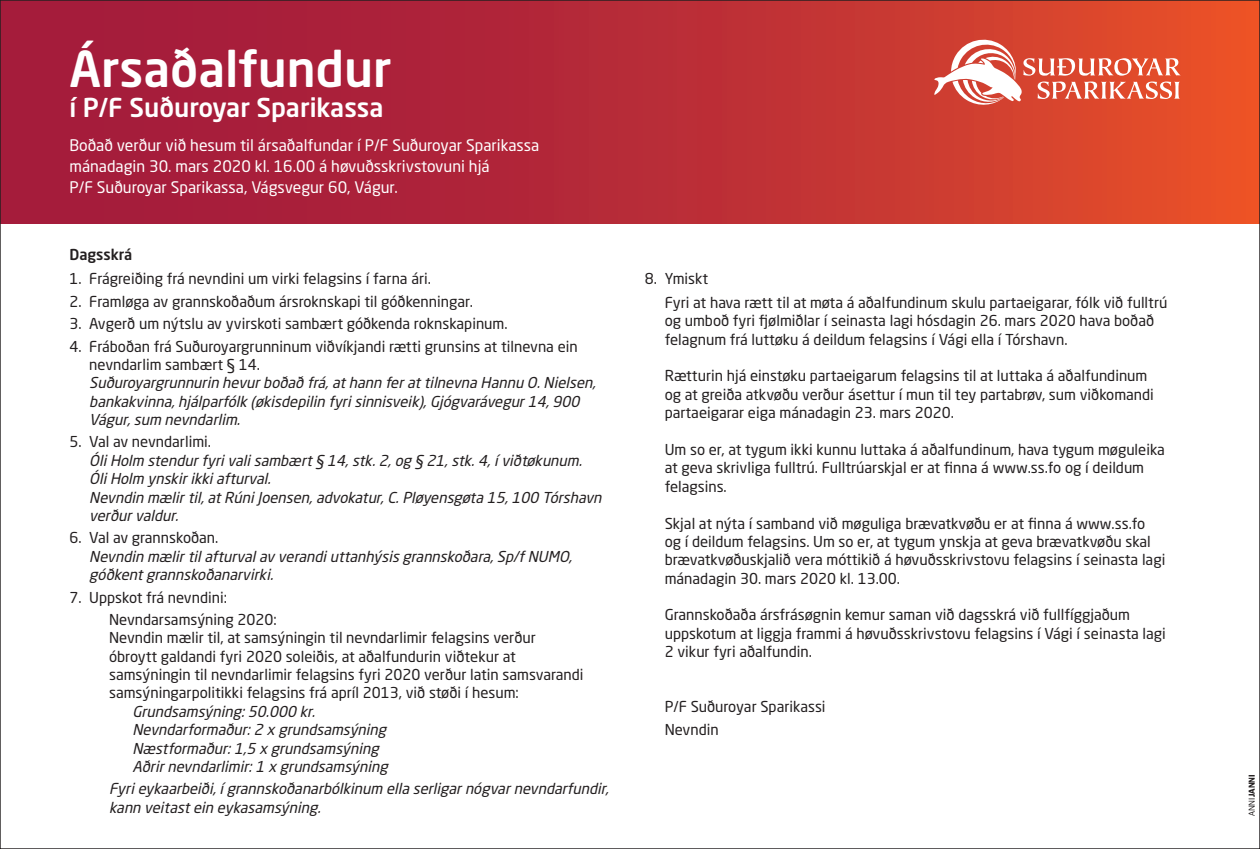
<style>
.page{position:relative;width:1260px;height:849px;background:#fff}
.page>*{position:absolute;margin:0;border:0;box-sizing:border-box;transform-origin:0 0}
.t1{font:500 49px "Neo Sans Pro";color:#fff}
.t2{font:500 25.72px "Neo Sans Pro";color:#fff}
.t3{font:15.75px/21px "Neo Sans Pro";color:#fff}
.t4{font:14.88px/18.4px "Neo Sans Pro";color:#231f20}
.t5{font:italic 14.88px/18.4px "Neo Sans Pro";color:#231f20}
.t6{font:500 14.88px "Neo Sans Pro";color:#231f20}
.t7{font:600 8.75px "Franklin Gothic";color:#231f20}
.s1{font-style:normal}
.s2{font-weight:400}
</style>
<div class="page">
<div style="left:0;top:0;width:1260px;height:223px;background:linear-gradient(to right,#98133f,#e24c2b)"></div>
<svg style="left:933px;top:35px;width:248px;height:72px"></svg>
<p class="t1" style="left:69px;top:38px;width:324px">Ársaðalfundur</p>
<p class="t2" style="left:69px;top:91px;width:316px">í P/F Suðuroyar Sparikassa</p>
<p class="t3" style="left:69px;top:134px;width:472px">Boðað verður við hesum til ársaðalfundar í P/F Suðuroyar Sparikassa mánadagin 30. mars 2020 kl. 16.00 á høvuðsskrivstovuni hjá<br>P/F Suðuroyar Sparikassa, Vágsvegur 60, Vágur.</p>
<p class="t6" style="left:69px;top:245px;width:64px">Dagsskrá</p>
<p class="t4" style="left:69px;top:269px;width:363px">1. Frágreiðing frá nevndini um virki felagsins í farna ári.</p>
<p class="t4" style="left:69px;top:292px;width:405px">2. Framløga av grannskoðaðum ársroknskapi til góðkenningar.</p>
<p class="t4" style="left:69px;top:314px;width:440px">3. Avgerð um nýtslu av yvirskoti sambært góðkenda roknskapinum.</p>
<p class="t5" style="left:89px;top:336px;width:512px;text-indent:-20px"><span class="s1">4. Fráboðan frá Suðuroyargrunninum viðvíkjandi rætti grunsins at tilnevna ein nevndarlim sambært § 14.<br></span>Suðuroyargrunnurin hevurboðað frá,athann ferattilnevna Hannu O.Nielsen, bankakvinna,hjálparfólk (økisdepilin fyrisinnisveik),Gjógvarávegur14,900<br>Vágur,sum nevndarlim.</p>
<p class="t5" style="left:89px;top:432px;width:518px;text-indent:-20px"><span class="s1">5. Val av nevndarlimi.<br></span>ÓliHolm stendurfyrivalisambært§ 14,stk.2,og § 21,stk.4,íviðtøkunum.<br>ÓliHolm ynskirikkiafturval.<br>Nevndin mælirtil,atRúniJoensen,advokatur,C.Pløyensgøta 15,100 Tórshavn verðurvaldur.</p>
<p class="t5" style="left:89px;top:528px;width:488px;text-indent:-20px"><span class="s1">6. Val av grannskoðan.<br></span>Nevndin mælirtilafturvalav verandiuttanhýsisgrannskoðara,Sp/fNUMO, góðkentgrannskoðanarvirki.</p>
<p class="t4" style="left:69px;top:587px;width:159px">7. Uppskot frá nevndini:</p>
<p class="t4" style="left:109px;top:609px;width:169px">Nevndarsamsýning 2020:</p>
<p class="t4" style="left:109px;top:628px;width:428px">Nevndin mælir til, at samsýningin til nevndarlimir felagsins verður</p>
<p class="t4" style="left:109px;top:646px;width:408px">óbroytt galdandi fyri 2020 soleiðis, at aðalfundurin viðtekur at</p>
<p class="t4" style="left:109px;top:665px;width:476px">samsýningin til nevndarlimir felagsins fyri 2020 verður latin samsvarandi</p>
<p class="t4" style="left:109px;top:683px;width:411px">samsýningarpolitikki felagsins frá apríl 2013, við støði í hesum:</p>
<p class="t5" style="left:132px;top:701px;width:188px">Grundsamsýning:50.000 kr.</p>
<p class="t5" style="left:132px;top:720px;width:259px">Nevndarformaður:2 x grundsamsýning</p>
<p class="t5" style="left:132px;top:738px;width:252px">Næstformaður:1,5 x grundsamsýning</p>
<p class="t5" style="left:132px;top:756px;width:261px">Aðrirnevndarlimir:1 x grundsamsýning</p>
<p class="t5" style="left:109px;top:779px;width:505px">Fyrieykaarbeiði,ígrannskoðanarbólkinum ella serligarnógvarnevndarfundir, kann veitastein eykasamsýning.</p>
<p class="t4" style="left:645px;top:269px;width:65px">8. Ymiskt</p>
<p class="t4" style="left:665px;top:293px;width:504px">Fyri at hava rætt til at møta á aðalfundinum skulu partaeigarar, fólk við fulltrú og umboð fyri fjølmiðlar í seinasta lagi hósdagin 26. mars 2020 hava boðað felagnum frá luttøku á deildum felagsins í Vági ella í Tórshavn.</p>
<p class="t4" style="left:665px;top:366px;width:491px">Rætturin hjá einstøku partaeigarum felagsins til at luttaka á aðalfundinum og at greiða atkvøðu verður ásettur í mun til tey partabrøv, sum viðkomandi partaeigarar eiga mánadagin 23. mars 2020.</p>
<p class="t4" style="left:665px;top:440px;width:502px">Um so er, at tygum ikki kunnu luttaka á aðalfundinum, hava tygum møguleika at geva skrivliga fulltrú. Fulltrúarskjal er at finna á www.ss.fo og í deildum felagsins.</p>
<p class="t4" style="left:665px;top:513px;width:502px">Skjal at nýta í samband við møguliga brævatkvøðu er at finna á www.ss.fo og í deildum felagsins. Um so er, at tygum ynskja at geva brævatkvøðu skal brævatkvøðuskjalið vera móttikið á høvuðsskrivstovu felagsins í seinasta lagi mánadagin 30. mars 2020 kl. 13.00.</p>
<p class="t4" style="left:665px;top:605px;width:503px">Grannskoðaða ársfrásøgnin kemur saman við dagsskrá við fullfíggjaðum uppskotum at liggja frammi á høvuðsskrivstovu felagsins í Vági í seinasta lagi<br>2 vikur fyri aðalfundin.</p>
<p class="t4" style="left:665px;top:697px;width:162px">P/F Suðuroyar Sparikassi</p>
<p class="t4" style="left:665px;top:719px;width:56px">Nevndin</p>
<p class="t7" style="left:1246px;top:816px;width:43px;rotate:-90deg"><span class="s2">ANNI</span>JANNI</p>
</div>
